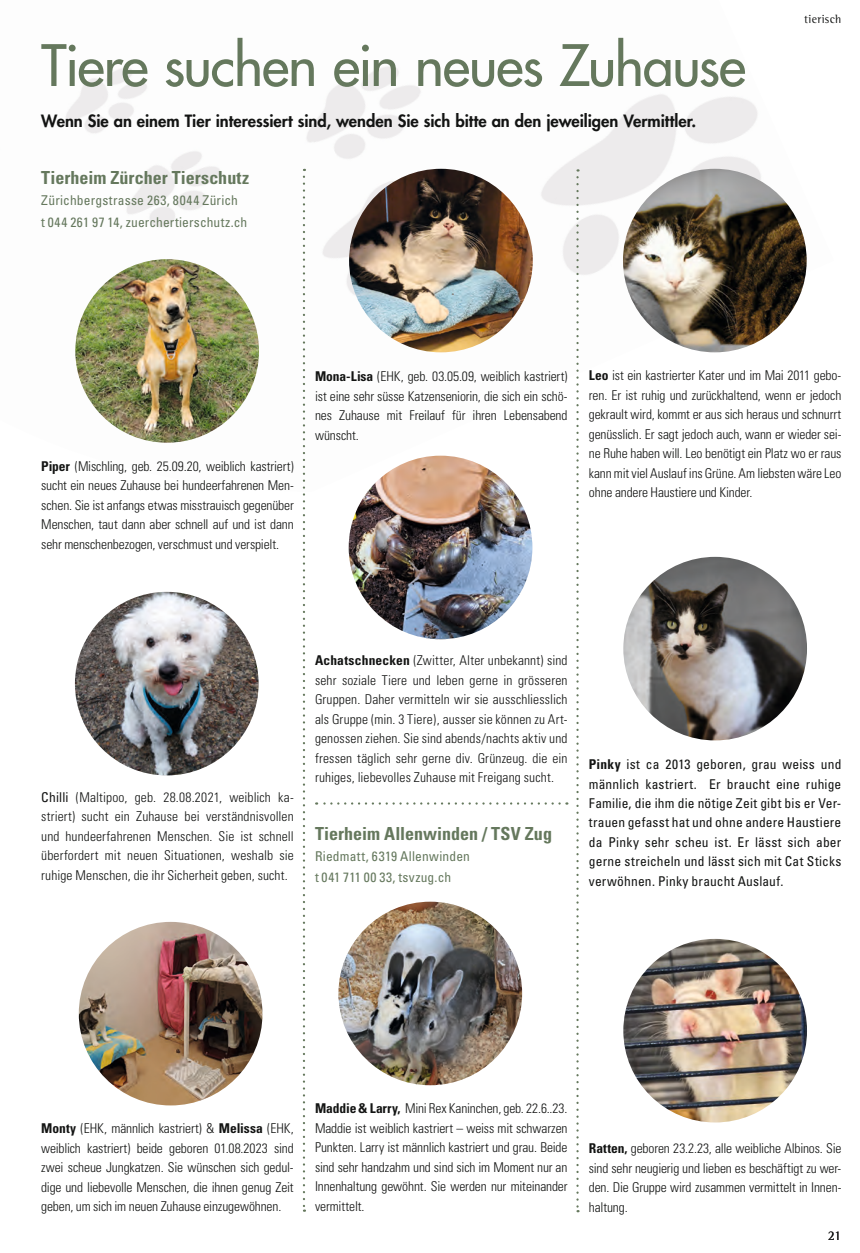
<style>
.page{position:relative;width:860px;height:1253px;background:#fff}
.page>*{position:absolute;margin:0;border:0;box-sizing:border-box;transform-origin:0 0}
.t1{font:55.5px "Futura";letter-spacing:-.025em;color:#65785d}
.t2{font:700 condensed 18px "Univers";color:#65785d}
.t3{font:800 16.5px "Futura";color:#131413}
.t4{font:300 condensed 13.5px/19.5px "Univers";letter-spacing:-.01em;color:#131413;text-align:justify}
.t5{font:condensed 13.5px/19.5px "Univers";letter-spacing:.015em;color:#131413;text-align:justify}
.t6{font:condensed 13.5px/21.1px "Univers";letter-spacing:.015em;color:#65785d}
.t7{font:13.5px "Rotis Semi Serif";color:#131413}
.t8{font:12px "Rotis Semi Serif";letter-spacing:.025em;color:#131413}
.s1{font-weight:700}
.s2{font-weight:400}
</style>
<div class="page">
<img style="left:66px;top:66px;width:741px;height:426px">
<img style="left:75px;top:259px;width:184px;height:184px;border-radius:92px">
<img style="left:75px;top:592px;width:183px;height:183px;border-radius:92px">
<svg style="left:576px;top:169px;width:2px;height:1043px"></svg>
<img style="left:79px;top:922px;width:183px;height:183px;border-radius:92px">
<svg style="left:303px;top:177px;width:2px;height:1035px"></svg>
<img style="left:349px;top:169px;width:183px;height:183px;border-radius:92px">
<img style="left:348px;top:456px;width:184px;height:183px;border-radius:92px">
<svg style="left:316px;top:802px;width:243px;height:2px"></svg>
<img style="left:338px;top:902px;width:184px;height:183px;border-radius:92px">
<img style="left:622px;top:169px;width:184px;height:183px;border-radius:92px">
<img style="left:623px;top:557px;width:183px;height:183px;border-radius:92px">
<img style="left:623px;top:939px;width:183px;height:183px;border-radius:92px">
<h1 class="t1" style="left:41px;top:31px;width:706px">Tiere suchen ein neues Zuhause</h1>
<p class="t3" style="left:41px;top:111px;width:656px">Wenn Sie an einem Tier interessiert sind, wenden Sie sich bitte an den jeweiligen Vermittler.</p>
<h2 class="t2" style="left:41px;top:167px;width:209px">Tierheim Zürcher Tierschutz</h2>
<p class="t6" style="left:41px;top:190px;width:207px">Zürichbergstrasse 263, 8044 Zürich<br>t 044 261 97 14, zuerchertierschutz.ch</p>
<p class="t8" style="left:803px;top:12px;width:39px">tierisch</p>
<p class="t4" style="left:41px;top:456px;width:254px"><span class="s1">Piper</span> (Mischling, geb. 25.09.20, weiblich kastriert) sucht ein neues Zuhause bei hundeerfahrenen Men&shy;schen. Sie ist anfangs etwas misstrauisch gegenüber Menschen, taut dann aber schnell auf und ist dann sehr menschenbezogen, verschmust und verspielt.</p>
<p class="t4" style="left:315px;top:367px;width:254px"><span class="s1">Mona-Lisa</span> (EHK, geb. 03.05.09, weiblich kastriert) ist eine sehr süsse Katzenseniorin, die sich ein schö&shy;nes Zuhause mit Freilauf für ihren Lebensabend wünscht.</p>
<p class="t4" style="left:588px;top:366px;width:254px"><span class="s1">Leo</span> ist ein kastrierter Kater und im Mai 2011 gebo&shy;ren. Er ist ruhig und zurückhaltend, wenn er jedoch gekrault wird, kommt er aus sich heraus und schnurrt genüsslich. Er sagt jedoch auch, wann er wieder sei&shy;ne Ruhe haben will. Leo benötigt ein Platz wo er raus kann mit viel Auslauf ins Grüne. Am liebsten wäre Leo ohne andere Haustiere und Kinder.</p>
<p class="t4" style="left:41px;top:787px;width:254px"><span class="s2">Chilli</span> (Maltipoo, geb. 28.08.2021, weiblich ka&shy;striert) sucht ein Zuhause bei verständnisvollen und hundeerfahrenen Menschen. Sie ist schnell überfordert mit neuen Situationen, weshalb sie ruhige Menschen, die ihr Sicherheit geben, sucht.</p>
<p class="t4" style="left:315px;top:651px;width:254px"><span class="s1">Achatschnecken</span> (Zwitter, Alter unbekannt) sind sehr soziale Tiere und leben gerne in grösseren Gruppen. Daher vermitteln wir sie ausschliesslich als Gruppe (min. 3 Tiere), ausser sie können zu Art&shy;genossen ziehen. Sie sind abends/nachts aktiv und fressen täglich sehr gerne div. Grünzeug. die ein ruhiges, liebevolles Zuhause mit Freigang sucht.</p>
<h2 class="t2" style="left:315px;top:822px;width:238px">Tierheim Allenwinden / TSV Zug</h2>
<p class="t6" style="left:315px;top:845px;width:156px">Riedmatt, 6319 Allenwinden t 041 711 00 33, tsvzug.ch</p>
<p class="t5" style="left:588px;top:754px;width:254px"><span class="s1">Pinky</span> ist ca 2013 geboren, grau weiss und männlich kastriert. Er braucht eine ruhige Familie, die ihm die nötige Zeit gibt bis er Ver&shy;trauen gefasst hat und ohne andere Haustiere da Pinky sehr scheu ist. Er lässt sich aber gerne streicheln und lässt sich mit Cat Sticks verwöhnen. Pinky braucht Auslauf.</p>
<p class="t4" style="left:41px;top:1118px;width:254px"><span class="s1">Monty</span> (EHK, männlich kastriert) &amp; <span class="s1">Melissa</span> (EHK, weiblich kastriert) beide geboren 01.08.2023 sind zwei scheue Jungkatzen. Sie wünschen sich gedul&shy;dige und liebevolle Menschen, die ihnen genug Zeit geben, um sich im neuen Zuhause einzugewöhnen.</p>
<p class="t4" style="left:315px;top:1099px;width:254px"><span class="s1">Maddie &amp; Larry,</span> Mini Rex Kaninchen, geb. 22.6..23.<br>Maddie ist weiblich kastriert – weiss mit schwarzen Punkten. Larry ist männlich kastriert und grau. Beide sind sehr handzahm und sind sich im Moment nur an Innenhaltung gewöhnt. Sie werden nur miteinander vermittelt.</p>
<p class="t4" style="left:588px;top:1138px;width:254px"><span class="s1">Ratten,</span> geboren 23.2.23, alle weibliche Albinos. Sie sind sehr neugierig und lieben es beschäftigt zu wer&shy;den. Die Gruppe wird zusammen vermittelt in Innen&shy;haltung.</p>
<p class="t7" style="left:827px;top:1228px;width:15px">21</p>
</div>
